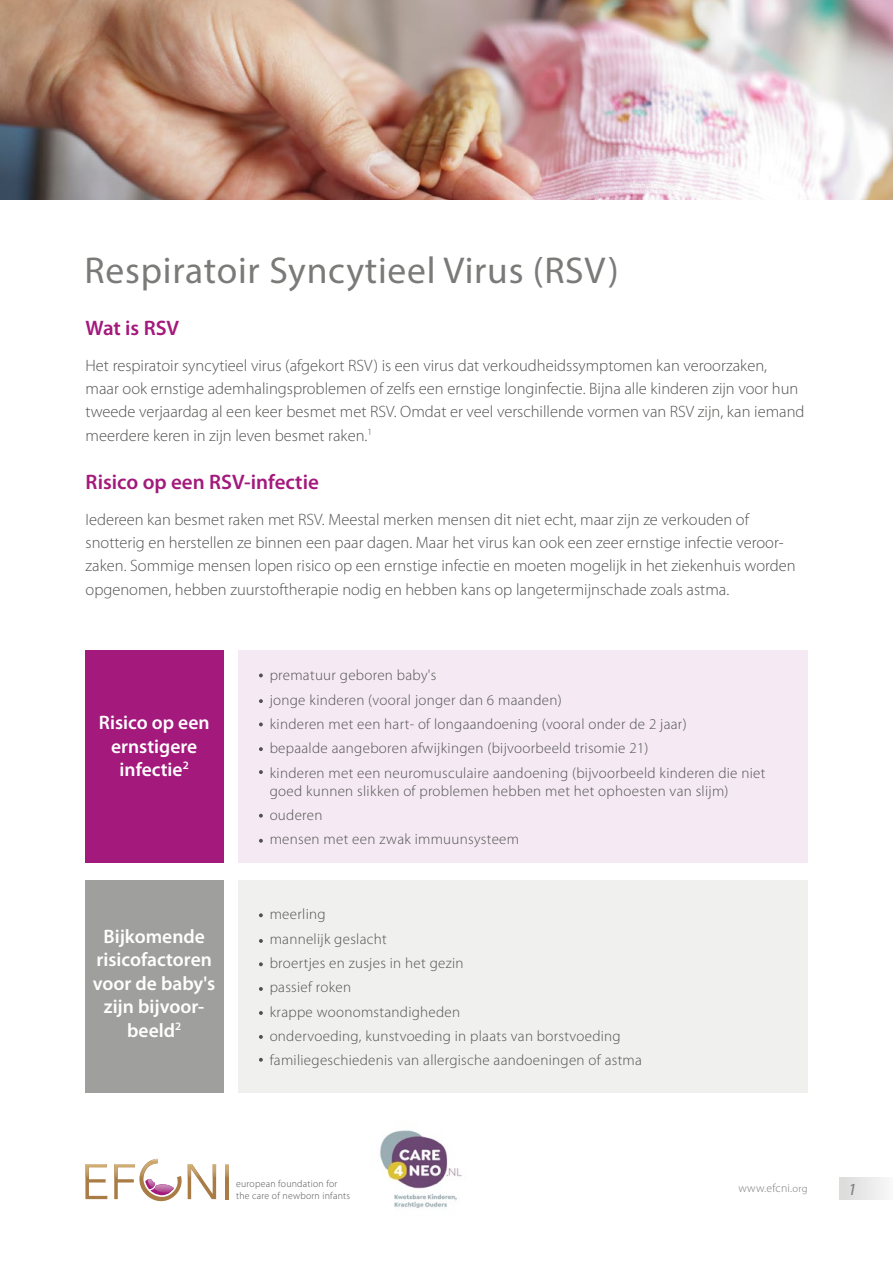
<style>
.page{position:relative;width:893px;height:1263px;background:#fff}
.page>*{position:absolute;margin:0;border:0;box-sizing:border-box;transform-origin:0 0}
.t1{font:37.5px "Myriad Pro";letter-spacing:.02em;color:#7a7a79}
.t2{font:600 21px "Myriad Pro";color:#a3197c}
.t3{font:600 19.5px/23.4px "Myriad Pro";color:#fff;text-align:center}
.t4{font:italic 17.1px "Myriad Pro";color:#7a7a79}
.t5{font:300 16.5px/23.2px "Myriad Pro";color:#525251}
.t6{font:300 15px/24.3px "Myriad Pro";letter-spacing:.02em;color:#525251}
.t7{font:300 11.7px "Myriad Pro";letter-spacing:.02em;color:#7a7a79}
.t8{font:300 10.05px/12.1px "Myriad Pro";letter-spacing:.025em;color:#525251}
.s1{font-size:10.65px}
</style>
<div class="page">
<div style="left:238px;top:880px;width:569px;height:213px;background:#f0f0ef"></div>
<div style="left:238px;top:651px;width:569px;height:212px;background:#f5eaf4"></div>
<div style="left:839px;top:1177px;width:54px;height:22px;background:linear-gradient(to right,#dadada,#f8f8f8)"></div>
<img style="left:0;top:0;width:893px;height:200px">
<div style="left:86px;top:651px;width:138px;height:212px;background:#a3197c"></div>
<div style="left:86px;top:880px;width:138px;height:213px;background:#9f9f9e"></div>
<svg style="left:259px;top:913px;width:4px;height:4px"></svg>
<svg style="left:259px;top:987px;width:4px;height:4px"></svg>
<svg style="left:259px;top:939px;width:4px;height:4px"></svg>
<svg style="left:259px;top:1011px;width:4px;height:4px"></svg>
<svg style="left:259px;top:962px;width:4px;height:4px"></svg>
<svg style="left:259px;top:1035px;width:4px;height:4px"></svg>
<svg style="left:259px;top:1058px;width:4px;height:4px"></svg>
<svg style="left:259px;top:673px;width:4px;height:4px"></svg>
<svg style="left:259px;top:747px;width:4px;height:4px"></svg>
<svg style="left:259px;top:699px;width:4px;height:4px"></svg>
<svg style="left:259px;top:770px;width:4px;height:4px"></svg>
<svg style="left:259px;top:722px;width:4px;height:4px"></svg>
<svg style="left:259px;top:814px;width:4px;height:4px"></svg>
<svg style="left:259px;top:839px;width:4px;height:4px"></svg>
<svg style="left:85px;top:1164px;width:22px;height:35px"></svg>
<img style="left:86px;top:1164px;width:21px;height:13px">
<svg style="left:114px;top:1164px;width:68px;height:38px"></svg>
<img style="left:140px;top:1159px;width:18px;height:18px">
<svg style="left:188px;top:1177px;width:28px;height:22px"></svg>
<hr style="left:225px;top:1164px;width:4px;height:35px;background:#a97c45">
<img style="left:188px;top:1164px;width:28px;height:13px">
<svg style="left:226px;top:1164px;width:3px;height:13px"></svg>
<img style="left:380px;top:1130px;width:82px;height:78px">
<h1 class="t1" style="left:85px;top:247px;width:536px">Respiratoir Syncytieel Virus (RSV)</h1>
<p class="t2" style="left:86px;top:314px;width:95px">Wat is RSV</p>
<p class="t5" style="left:86px;top:354px;width:720px">Het respiratoir syncytieel virus (afgekort RSV) is een virus dat verkoudheidssymptomen kan veroorzaken, maar ook ernstige ademhalingsproblemen of zelfs een ernstige longinfectie. Bijna alle kinderen zijn voor hun tweede verjaardag al een keer besmet met RSV. Omdat er veel verschillende vormen van RSV zijn, kan iemand meerdere keren in zijn leven besmet raken.<sup>1</sup></p>
<p class="t2" style="left:86px;top:468px;width:235px">Risico op een RSV-infectie</p>
<p class="t5" style="left:86px;top:508px;width:712px">Iedereen kan besmet raken met RSV. Meestal merken mensen dit niet echt, maar zijn ze verkouden of snotterig en herstellen ze binnen een paar dagen. Maar het virus kan ook een zeer ernstige infectie veroor&shy;zaken. Sommige mensen lopen risico op een ernstige infectie en moeten mogelijk in het ziekenhuis worden opgenomen, hebben zuurstoftherapie nodig en hebben kans op langetermijnschade zoals astma.</p>
<p class="t3" style="left:99px;top:710px;width:112px">Risico op een ernstigere infectie<sup>2</sup></p>
<p class="t3" style="left:93px;top:924px;width:124px">Bijkomende risicofactoren voor de baby's zijn bijvoor&shy;beeld<sup>2</sup></p>
<p class="t6" style="left:270px;top:664px;width:497px">prematuur geboren baby's<br>jonge kinderen (vooral jonger dan 6 maanden)<br>kinderen met een hart- of longaandoening (vooral onder de 2 jaar)<br>bepaalde aangeboren afwijkingen (bijvoorbeeld trisomie 21)<br>kinderen met een neuromusculaire aandoening (bijvoorbeeld kinderen die niet</p>
<p class="t6" style="left:270px;top:779px;width:460px">goed kunnen slikken of problemen hebben met het ophoesten van slijm) ouderen<br>mensen met een zwak immuunsysteem</p>
<p class="t6" style="left:270px;top:902px;width:374px">meerling<br>mannelijk geslacht<br>broertjes en zusjes in het gezin<br>passief roken<br>krappe woonomstandigheden<br>ondervoeding, kunstvoeding in plaats van borstvoeding familiegeschiedenis van allergische aandoeningen of astma</p>
<p class="t8" style="left:236px;top:1177px;width:115px">european foundation for the care of newborn infants</p>
<p class="t7" style="left:738px;top:1182px;width:71px">www.efcni.<span class="s1">org</span></p>
<p class="t4" style="left:848px;top:1178px;width:10px">1</p>
</div>
